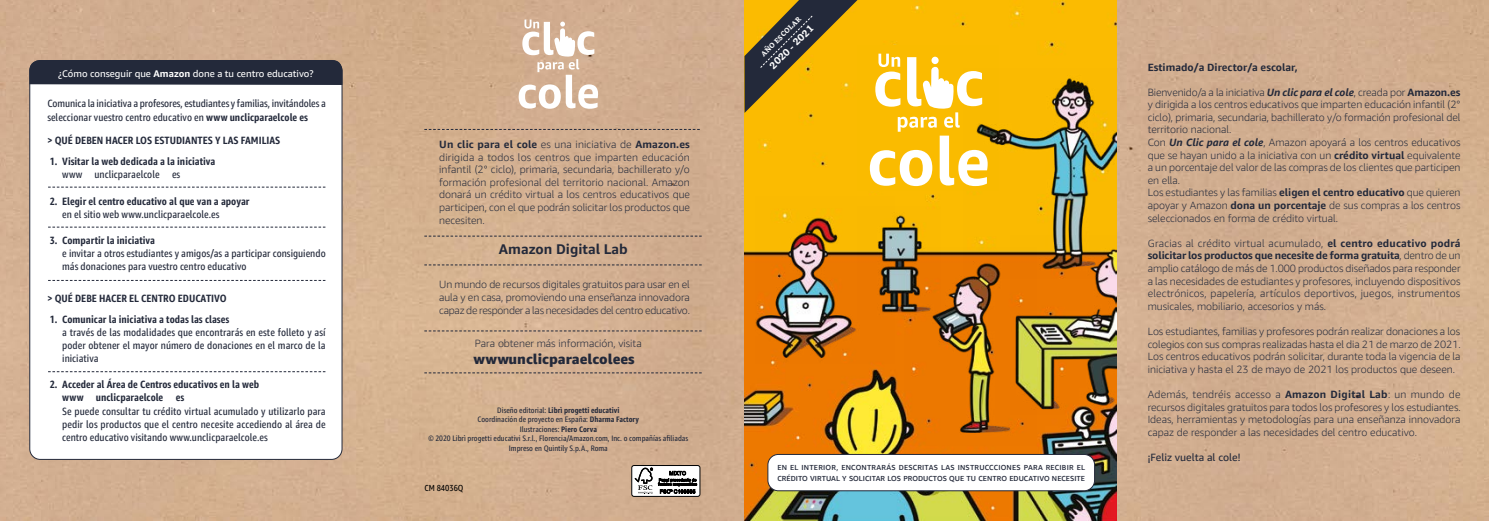
<style>
.page{position:relative;width:1489px;height:521px;background:#fff}
.page>*{position:absolute;margin:0;border:0;box-sizing:border-box;transform-origin:0 0}
.t1{font:800 14px "Amazon Ember";color:#23293a}
.t2{font:700 14px "Amazon Ember";color:#23293a}
.t3{font:300 10.5px/12.6px "Amazon Ember";color:#23293a;text-align:justify}
.t4{font:10.5px/13.1px "Amazon Ember Cd RC";color:#23293a}
.t5{font:700 10.5px/13.1px "Amazon Ember Cd RC";color:#23293a}
.t6{font:700 10.5px "Amazon Ember Display";color:#23293a}
.t7{font:10.5px "Amazon Ember";color:#23293a}
.t8{font:700 10.06px "Bookerly";color:#fff}
.t9{font:9.62px "Amazon Ember";color:#fff}
.t10{font:8.75px "Amazon Ember Cd RC";color:#000}
.t11{font:7.88px/9.5px "Amazon Ember Cd RC";color:#23293a;text-align:center}
.t12{font:500 7.35px/11.4px "Amazon Ember";letter-spacing:.005em;color:#23293a}
.t13{font:700 7px "Bookerly";color:#fff}
.s1{font-weight:700}
.s2{font-weight:700;font-style:italic}
</style>
<div class="page">
<div style="left:0;top:0;width:1488px;height:521px;background:#d2af90"></div>
<img style="left:744px;top:0;width:372px;height:521px">
<img style="left:755px;top:197px;width:139px;height:167px">
<img style="left:857px;top:206px;width:83px;height:113px">
<img style="left:904px;top:248px;width:132px;height:197px">
<img style="left:1010px;top:278px;width:106px;height:136px">
<div style="left:857px;top:45px;width:141px;height:146px;background:#fabb00"></div>
<img style="left:963px;top:68px;width:153px;height:210px">
<div style="left:30px;top:61px;width:312px;height:398px;background:#fff;border-radius:10px"></div>
<div style="left:29px;top:60px;width:313px;height:25px;background:#23293a"></div>
<svg style="left:424px;top:372px;width:277px;height:1px"></svg>
<svg style="left:424px;top:330px;width:277px;height:1px"></svg>
<svg style="left:424px;top:264px;width:277px;height:1px"></svg>
<svg style="left:424px;top:129px;width:275px;height:1px"></svg>
<svg style="left:424px;top:236px;width:277px;height:1px"></svg>
<div style="left:767px;top:454px;width:327px;height:37px;background:#fff;border-radius:10px"></div>
<div style="left:767px;top:454px;width:327px;height:37px;border:1px solid #23293a;border-radius:10px"></div>
<svg style="left:744px;top:0;width:113px;height:113px;background:#a98417"></svg>
<div style="left:631px;top:465px;width:69px;height:31px;background:#fff;border-radius:2px"></div>
<div style="left:631px;top:465px;width:69px;height:32px;border:1px solid #000;border-radius:2px"></div>
<svg style="left:634px;top:468px;width:18px;height:26px"></svg>
<svg style="left:658px;top:470px;width:39px;height:23px"></svg>
<svg style="left:48px;top:187px;width:277px;height:1px"></svg>
<svg style="left:48px;top:227px;width:277px;height:1px"></svg>
<svg style="left:48px;top:280px;width:277px;height:1px"></svg>
<svg style="left:48px;top:371px;width:277px;height:1px"></svg>
<svg style="left:869px;top:54px;width:118px;height:132px"></svg>
<svg style="left:518px;top:20px;width:80px;height:89px"></svg>
<p class="t9" style="left:58px;top:67px;width:257px">¿Cómo conseguir que <span class="s1">Amazon</span> done a tu centro educativo?</p>
<p class="t4" style="left:47px;top:97px;width:280px">Comunica la iniciativa a profesores, estudiantes y familias, invitándoles a seleccionar vuestro centro educativo en <span class="s1">www unclicparaelcole es</span></p>
<p class="t5" style="left:47px;top:134px;width:234px">&gt; QUÉ DEBEN HACER LOS ESTUDIANTES Y LAS FAMILIAS</p>
<p class="t5" style="left:50px;top:155px;width:167px">1. Visitar la web dedicada a la iniciativa</p>
<p class="t4" style="left:62px;top:168px;width:120px">www unclicparaelcole es</p>
<p class="t5" style="left:50px;top:194px;width:201px">2. Elegir el centro educativo al que van a apoyar</p>
<p class="t4" style="left:62px;top:207px;width:159px">en el sitio web www.unclicparaelcole.es</p>
<p class="t5" style="left:50px;top:234px;width:107px">3. Compartir la iniciativa</p>
<p class="t4" style="left:62px;top:247px;width:265px">e invitar a otros estudiantes y amigos/as a participar consiguiendo más donaciones para vuestro centro educativo</p>
<p class="t5" style="left:47px;top:291px;width:181px">&gt; QUÉ DEBE HACER EL CENTRO EDUCATIVO</p>
<p class="t5" style="left:50px;top:312px;width:181px">1. Comunicar la iniciativa a todas las clases</p>
<p class="t4" style="left:62px;top:326px;width:265px;text-align:justify">a través de las modalidades que encontrarás en este folleto y así poder obtener el mayor número de donaciones en el marco de la iniciativa</p>
<p class="t5" style="left:62px;top:378px;width:198px;text-indent:-12px">2. Acceder al Área de Centros educativos en la web www unclicparaelcole es</p>
<p class="t4" style="left:62px;top:404px;width:265px;text-align:justify">Se puede consultar tu crédito virtual acumulado y utilizarlo para pedir los productos que el centro necesite accediendo al área de centro educativo visitando www.unclicparaelcole.es</p>
<p class="t3" style="left:439px;top:138px;width:252px"><span class="s1">Un clic para el cole</span> es una iniciativa de <span class="s1">Amazon.es </span>dirigida a todos los centros que imparten educación infantil (2° ciclo), primaria, secundaria, bachillerato y/o formación profesional del territorio nacional. Amazon donará un crédito virtual a los centros educativos que participen, con el que podrán solicitar los productos que necesiten.</p>
<h1 class="t2" style="left:499px;top:240px;width:130px">Amazon Digital Lab</h1>
<p class="t3" style="left:439px;top:278px;width:252px">Un mundo de recursos digitales gratuitos para usar en el aula y en casa, promoviendo una enseñanza innovadora capaz de responder a las necesidades del centro educativo.</p>
<p class="t3" style="left:475px;top:337px;width:168px">Para obtener más información, visita</p>
<h1 class="t1" style="left:473px;top:350px;width:163px">www unclicparaelcole es</h1>
<p class="t11" style="left:428px;top:405px;width:261px">Diseño editorial: <span class="s1">Librì progetti educativi<br></span>Coordinación de proyecto en España: <span class="s1">Dharma Factory<br></span>Ilustraciones: <span class="s1">Piero Corva<br></span>© 2020 Librì progetti educativi S.r.l., Florencia/Amazon.com, Inc. o compañías afiliadas Impreso en Quintily S.p.A., Roma</p>
<p class="t10" style="left:424px;top:483px;width:41px">CM 84036Q</p>
<p class="t13" style="left:759px;top:53px;width:55px;rotate:-45deg">AÑO ESCOLAR</p>
<p class="t8" style="left:766px;top:63px;width:60px;rotate:-45deg">2020 - 2021</p>
<p class="t12" style="left:777px;top:461px;width:309px">EN EL INTERIOR, ENCONTRARÁS DESCRITAS LAS INSTRUCCCIONES PARA RECIBIR EL<br>CRÉDITO VIRTUAL Y SOLICITAR LOS PRODUCTOS QUE TU CENTRO EDUCATIVO NECESITE</p>
<p class="t6" style="left:1147px;top:61px;width:152px">Estimado/a Director/a escolar,</p>
<p class="t3" style="left:1147px;top:86px;width:314px;text-align:left">Bienvenido/a a la iniciativa <span class="s2">Un clic para el cole</span>, creada por <span class="s1">Amazon.es </span>y dirigida a los centros educativos que imparten educación infantil (2° ciclo), primaria, secundaria, bachillerato y/o formación profesional del territorio nacional.<br>Con <span class="s2">Un Clic para el cole</span>, Amazon apoyará a los centros educativos que se hayan unido a la iniciativa con un <span class="s1">crédito virtual</span> equivalente a un porcentaje del valor de las compras de los clientes que participen en ella.<br>Los estudiantes y las familias <span class="s1">eligen el centro educativo</span> que quieren apoyar y Amazon <span class="s1">dona un porcentaje</span> de sus compras a los centros seleccionados en forma de crédito virtual.</p>
<p class="t3" style="left:1147px;top:237px;width:314px">Gracias al crédito virtual acumulado, <span class="s1">el centro educativo podrá solicitar los productos que necesite de forma gratuita</span>, dentro de un amplio catálogo de más de 1.000 productos diseñados para responder a las necesidades de estudiantes y profesores, incluyendo dispositivos electrónicos, papelería, artículos deportivos, juegos, instrumentos musicales, mobiliario, accesorios y más.</p>
<p class="t3" style="left:1147px;top:325px;width:314px">Los estudiantes, familias y profesores podrán realizar donaciones a los colegios con sus compras realizadas hasta el dia 21 de marzo de 2021.<br>Los centros educativos podrán solicitar, durante toda la vigencia de la iniciativa y hasta el 23 de mayo de 2021 los productos que deseen.</p>
<p class="t3" style="left:1147px;top:388px;width:314px">Además, tendréis accesso a <span class="s1">Amazon Digital Lab</span>: un mundo de recursos digitales gratuitos para todos los profesores y los estudiantes.<br>Ideas, herramientas y metodologías para una enseñanza innovadora capaz de responder a las necesidades del centro educativo.</p>
<p class="t7" style="left:1147px;top:451px;width:94px">¡Feliz vuelta al cole!</p>
</div>
